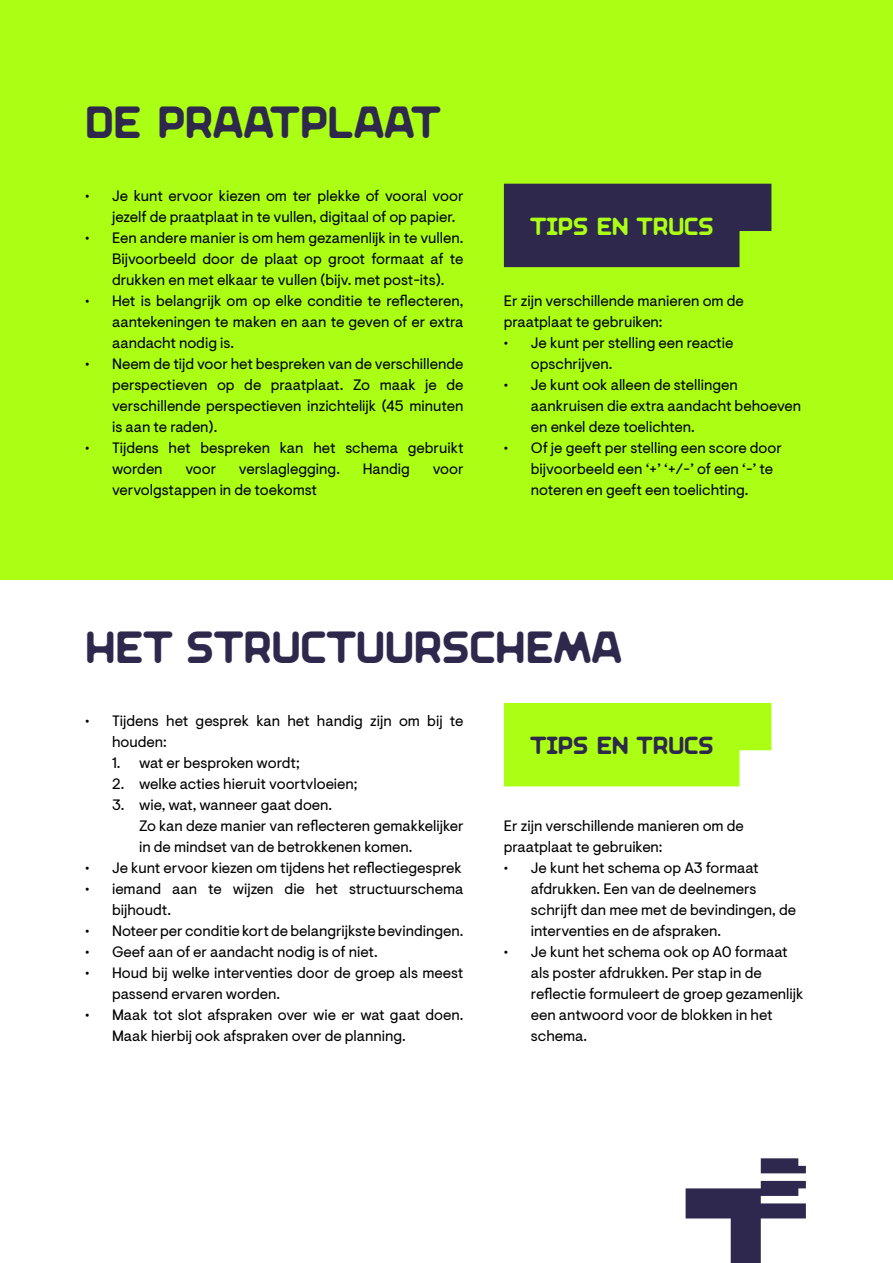
<style>
.page{position:relative;width:893px;height:1263px;background:#fff}
.page>*{position:absolute;margin:0;border:0;box-sizing:border-box;transform-origin:0 0}
.t1{font:45px "Maria Unconnected";color:#2e284c}
.t2{font:24.75px "Maria Unconnected";color:#abff14}
.t3{font:24.75px "Maria Unconnected";color:#2e284c}
.t4{font:15px/21px "Visuelt Pro";color:#000}
</style>
<div class="page">
<svg style="left:686px;top:1181px;width:120px;height:82px"></svg>
<svg style="left:761px;top:1158px;width:45px;height:15px"></svg>
<div style="left:0;top:0;width:893px;height:579px;background:#abff14"></div>
<div style="left:504px;top:184px;width:267px;height:83px;background:#2e284c"></div>
<div style="left:504px;top:703px;width:267px;height:83px;background:#abff14"></div>
<h1 class="t1" style="left:85px;top:96px;width:357px">DE PRAATPLAAT</h1>
<p class="t4" style="left:112px;top:186px;width:353px;text-indent:-27px">• Je kunt ervoor kiezen om ter plekke of vooral voor jezelf de praatplaat in te vullen, digitaal of op papier.</p>
<p class="t4" style="left:112px;top:228px;width:353px;text-align:justify;text-indent:-27px">• Een andere manier is om hem gezamenlijk in te vullen.<br>Bijvoorbeeld door de plaat op groot formaat af te drukken en met elkaar te vullen (bijv. met post-its).</p>
<p class="t4" style="left:112px;top:291px;width:353px;text-align:justify;text-indent:-27px">• Het is belangrijk om op elke conditie te reflecteren, aantekeningen te maken en aan te geven of er extra aandacht nodig is.</p>
<p class="t4" style="left:112px;top:354px;width:353px;text-align:justify;text-indent:-27px">• Neem de tijd voor het bespreken van de verschillende perspectieven op de praatplaat. Zo maak je de verschillende perspectieven inzichtelijk (45 minuten is aan te raden).</p>
<p class="t4" style="left:112px;top:438px;width:353px;text-indent:-27px">• Tijdens het bespreken kan het schema gebruikt worden</p>
<p class="t4" style="left:185px;top:459px;width:32px">voor</p>
<p class="t4" style="left:239px;top:459px;width:103px">verslaglegging.</p>
<p class="t4" style="left:363px;top:459px;width:49px">Handig</p>
<p class="t4" style="left:433px;top:459px;width:32px">voor</p>
<p class="t4" style="left:112px;top:480px;width:207px">vervolgstappen in de toekomst</p>
<h2 class="t2" style="left:530px;top:212px;width:185px">TIPS EN TRUCS</h2>
<p class="t4" style="left:504px;top:291px;width:241px">Er zijn verschillende manieren om de praatplaat te gebruiken:</p>
<p class="t4" style="left:531px;top:333px;width:204px;text-indent:-27px">• Je kunt per stelling een reactie opschrijven.</p>
<p class="t4" style="left:531px;top:375px;width:272px;text-indent:-27px">• Je kunt ook alleen de stellingen aankruisen die extra aandacht behoeven en enkel deze toelichten.</p>
<p class="t4" style="left:531px;top:438px;width:253px;text-indent:-27px">• Of je geeft per stelling een score door bijvoorbeeld een ‘+’ ‘+/-’ of een ‘-’ te noteren en geeft een toelichting.</p>
<h1 class="t1" style="left:85px;top:621px;width:539px">HET STRUCTUURSCHEMA</h1>
<p class="t4" style="left:112px;top:711px;width:353px;text-indent:-27px">• Tijdens het gesprek kan het handig zijn om bij te houden:</p>
<p class="t4" style="left:112px;top:753px;width:189px">1. wat er besproken wordt;</p>
<p class="t4" style="left:112px;top:774px;width:247px">2. welke acties hieruit voortvloeien;</p>
<p class="t4" style="left:139px;top:795px;width:326px;text-indent:-27px">3. wie, wat, wanneer gaat doen.<br>Zo kan deze manier van reflecteren gemakkelijker in de mindset van de betrokkenen komen.</p>
<p class="t4" style="left:85px;top:858px;width:378px">• Je kunt ervoor kiezen om tijdens het reflectiegesprek</p>
<p class="t4" style="left:112px;top:879px;width:353px;text-indent:-27px">• iemand aan te wijzen die het structuurschema bijhoudt.</p>
<p class="t4" style="left:85px;top:921px;width:380px">• Noteer per conditie kort de belangrijkste bevindingen.</p>
<p class="t4" style="left:85px;top:942px;width:294px">• Geef aan of er aandacht nodig is of niet.</p>
<p class="t4" style="left:112px;top:963px;width:353px;text-indent:-27px">• Houd bij welke interventies door de groep als meest passend ervaren worden.</p>
<p class="t4" style="left:112px;top:1005px;width:353px;text-indent:-27px">• Maak tot slot afspraken over wie er wat gaat doen.<br>Maak hierbij ook afspraken over de planning.</p>
<h2 class="t3" style="left:530px;top:731px;width:185px">TIPS EN TRUCS</h2>
<p class="t4" style="left:504px;top:816px;width:241px">Er zijn verschillende manieren om de praatplaat te gebruiken:</p>
<p class="t4" style="left:531px;top:858px;width:267px;text-indent:-27px">• Je kunt het schema op A3 formaat afdrukken. Een van de deelnemers schrijft dan mee met de bevindingen, de interventies en de afspraken.</p>
<p class="t4" style="left:531px;top:942px;width:274px;text-indent:-27px">• Je kunt het schema ook op A0 formaat als poster afdrukken. Per stap in de reflectie formuleert de groep gezamenlijk een antwoord voor de blokken in het schema.</p>
</div>
